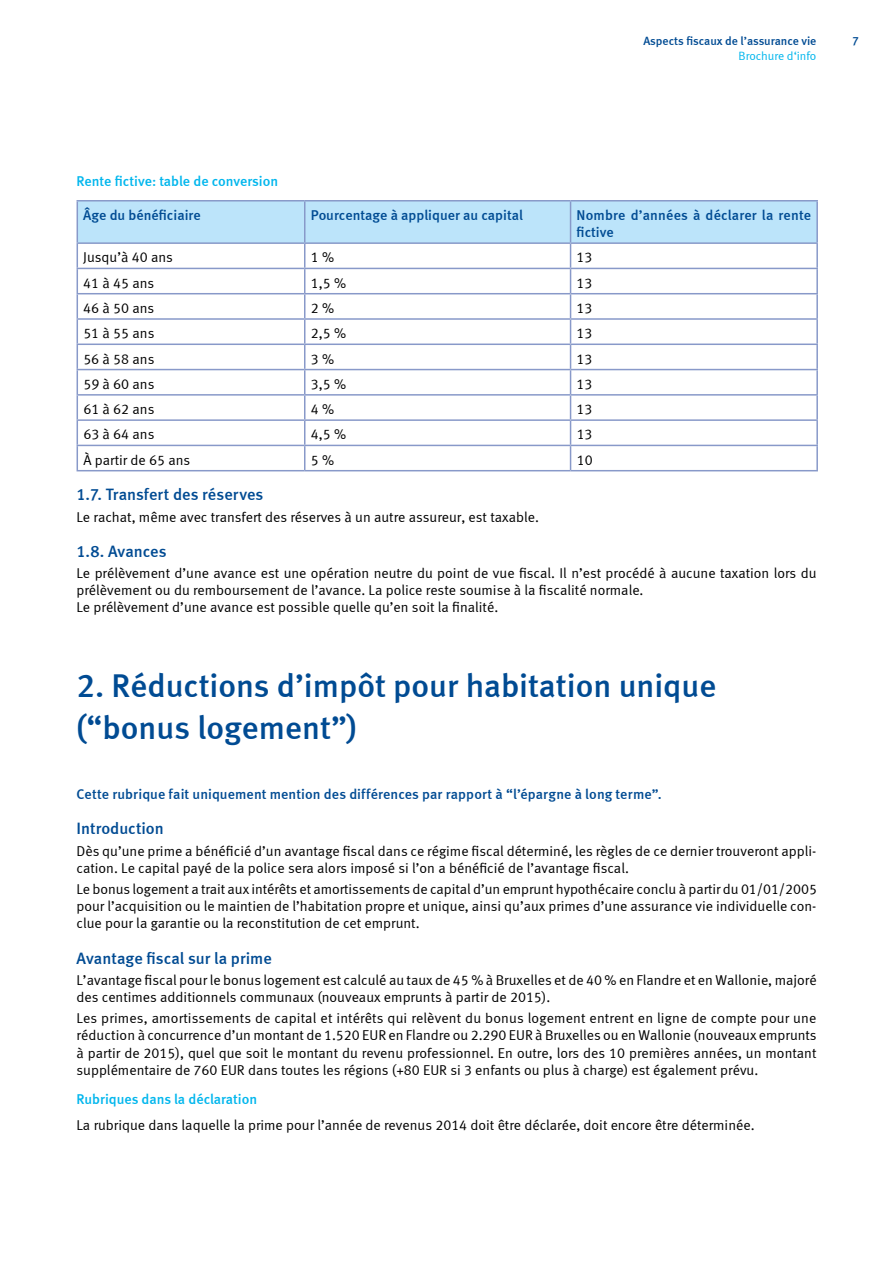
<style>
.page{position:relative;width:893px;height:1263px;background:#fff}
.page>*{position:absolute;margin:0;border:0;box-sizing:border-box;transform-origin:0 0}
.t1{font:33px/42px "Meta Medium LF";color:#004b93}
.t2{font:16.5px "Meta Medium LF";color:#004b93}
.t3{font:14.25px/17.1px "Meta Normal LF";color:#000}
.t4{font:14.25px/17.1px "Meta Medium LF";letter-spacing:.005em;color:#004b93}
.t5{font:14.25px "Meta Medium LF";color:#00b6ed}
.t6{font:12px "Meta Medium LF";color:#004b93}
.t7{font:12px "Meta Normal LF";color:#00b6ed}
</style>
<div class="page">
<hr style="left:77px;top:200px;width:228px;height:1px;background:#8899c9">
<hr style="left:305px;top:200px;width:266px;height:1px;background:#8899c9">
<hr style="left:571px;top:200px;width:247px;height:1px;background:#8899c9">
<hr style="left:816px;top:201px;width:2px;height:41px;background:#8899c9">
<hr style="left:571px;top:242px;width:247px;height:2px;background:#8899c9">
<hr style="left:816px;top:244px;width:2px;height:24px;background:#8899c9">
<hr style="left:571px;top:268px;width:247px;height:1px;background:#8899c9">
<hr style="left:816px;top:269px;width:2px;height:24px;background:#8899c9">
<hr style="left:571px;top:293px;width:247px;height:1px;background:#8899c9">
<hr style="left:816px;top:294px;width:2px;height:24px;background:#8899c9">
<hr style="left:571px;top:318px;width:247px;height:2px;background:#8899c9">
<hr style="left:816px;top:320px;width:2px;height:23px;background:#8899c9">
<hr style="left:571px;top:343px;width:247px;height:2px;background:#8899c9">
<hr style="left:816px;top:345px;width:2px;height:24px;background:#8899c9">
<hr style="left:571px;top:369px;width:247px;height:1px;background:#8899c9">
<hr style="left:816px;top:370px;width:2px;height:24px;background:#8899c9">
<hr style="left:571px;top:394px;width:247px;height:2px;background:#8899c9">
<hr style="left:816px;top:396px;width:2px;height:23px;background:#8899c9">
<hr style="left:571px;top:419px;width:247px;height:2px;background:#8899c9">
<hr style="left:816px;top:421px;width:2px;height:24px;background:#8899c9">
<hr style="left:571px;top:445px;width:247px;height:1px;background:#8899c9">
<svg style="left:77px;top:201px;width:740px;height:269px"></svg>
<hr style="left:816px;top:446px;width:2px;height:24px;background:#8899c9">
<hr style="left:77px;top:470px;width:228px;height:1px;background:#8899c9">
<hr style="left:305px;top:470px;width:266px;height:1px;background:#8899c9">
<hr style="left:571px;top:470px;width:247px;height:1px;background:#8899c9">
<p class="t6" style="left:643px;top:34px;width:175px">Aspects fiscaux de l’assurance vie</p>
<p class="t7" style="left:738px;top:48px;width:79px">Brochure d‘info</p>
<p class="t6" style="left:852px;top:34px;width:8px">7</p>
<p class="t5" style="left:77px;top:172px;width:203px">Rente fictive: table de conversion</p>
<p class="t4" style="left:83px;top:206px;width:119px">Âge du bénéficiaire</p>
<p class="t4" style="left:311px;top:206px;width:214px">Pourcentage à appliquer au capital</p>
<p class="t4" style="left:577px;top:206px;width:236px">Nombre d’années à déclarer la rente fictive</p>
<p class="t3" style="left:83px;top:249px;width:91px">Jusqu’à 40 ans</p>
<p class="t3" style="left:311px;top:249px;width:25px">1 %</p>
<p class="t3" style="left:577px;top:249px;width:17px">13</p>
<p class="t3" style="left:83px;top:274px;width:73px">41 à 45 ans</p>
<p class="t3" style="left:311px;top:274px;width:37px">1,5 %</p>
<p class="t3" style="left:577px;top:274px;width:17px">13</p>
<p class="t3" style="left:83px;top:299px;width:73px">46 à 50 ans</p>
<p class="t3" style="left:311px;top:299px;width:25px">2 %</p>
<p class="t3" style="left:577px;top:299px;width:17px">13</p>
<p class="t3" style="left:83px;top:325px;width:73px">51 à 55 ans</p>
<p class="t3" style="left:311px;top:325px;width:37px">2,5 %</p>
<p class="t3" style="left:577px;top:325px;width:17px">13</p>
<p class="t3" style="left:83px;top:350px;width:73px">56 à 58 ans</p>
<p class="t3" style="left:311px;top:350px;width:25px">3 %</p>
<p class="t3" style="left:577px;top:350px;width:17px">13</p>
<p class="t3" style="left:83px;top:375px;width:73px">59 à 60 ans</p>
<p class="t3" style="left:311px;top:375px;width:37px">3,5 %</p>
<p class="t3" style="left:577px;top:375px;width:17px">13</p>
<p class="t3" style="left:83px;top:400px;width:73px">61 à 62 ans</p>
<p class="t3" style="left:311px;top:400px;width:25px">4 %</p>
<p class="t3" style="left:577px;top:400px;width:17px">13</p>
<p class="t3" style="left:83px;top:426px;width:73px">63 à 64 ans</p>
<p class="t3" style="left:311px;top:426px;width:37px">4,5 %</p>
<p class="t3" style="left:577px;top:426px;width:17px">13</p>
<p class="t3" style="left:83px;top:451px;width:108px">À partir de 65 ans</p>
<p class="t3" style="left:311px;top:451px;width:25px">5 %</p>
<p class="t3" style="left:577px;top:451px;width:17px">10</p>
<p class="t2" style="left:77px;top:485px;width:188px">1.7. Transfert des réserves</p>
<p class="t3" style="left:77px;top:508px;width:464px">Le rachat, même avec transfert des réserves à un autre assureur, est taxable.</p>
<p class="t2" style="left:77px;top:541px;width:92px">1.8. Avances</p>
<p class="t3" style="left:77px;top:564px;width:741px">Le prélèvement d’une avance est une opération neutre du point de vue fiscal. Il n’est procédé à aucune taxation lors du prélèvement ou du remboursement de l’avance. La police reste soumise à la fiscalité normale.<br>Le prélèvement d’une avance est possible quelle qu’en soit la finalité.</p>
<h1 class="t1" style="left:77px;top:664px;width:641px">2. Réductions d’impôt pour habitation unique (“bonus logement”)</h1>
<p class="t4" style="left:77px;top:786px;width:587px">Cette rubrique fait uniquement mention des différences par rapport à “l’épargne à long terme”.</p>
<p class="t2" style="left:77px;top:819px;width:89px">Introduction</p>
<p class="t3" style="left:77px;top:842px;width:741px">Dès qu’une prime a bénéficié d’un avantage fiscal dans ce régime fiscal déterminé, les règles de ce dernier trouveront appli&shy;cation. Le capital payé de la police sera alors imposé si l’on a bénéficié de l’avantage fiscal.</p>
<p class="t3" style="left:77px;top:881px;width:742px;text-align:justify">Le bonus logement a trait aux intérêts et amortissements de capital d’un emprunt hypothécaire conclu à partir du 01/01/2005 pour l’acquisition ou le maintien de l’habitation propre et unique, ainsi qu’aux primes d’une assurance vie individuelle con&shy;clue pour la garantie ou la reconstitution de cet emprunt.</p>
<p class="t2" style="left:77px;top:948px;width:197px">Avantage fiscal sur la prime</p>
<p class="t3" style="left:77px;top:971px;width:742px">L’avantage fiscal pour le bonus logement est calculé au taux de 45 % à Bruxelles et de 40 % en Flandre et en Wallonie, majoré des centimes additionnels communaux (nouveaux emprunts à partir de 2015).</p>
<p class="t3" style="left:77px;top:1010px;width:742px;text-align:justify">Les primes, amortissements de capital et intérêts qui relèvent du bonus logement entrent en ligne de compte pour une réduction à concurrence d’un montant de 1.520 EUR en Flandre ou 2.290 EUR à Bruxelles ou en Wallonie (nouveaux emprunts à partir de 2015), quel que soit le montant du revenu professionnel. En outre, lors des 10 premières années, un montant supplémentaire de 760 EUR dans toutes les régions (+80 EUR si 3 enfants ou plus à charge) est également prévu.</p>
<p class="t5" style="left:77px;top:1091px;width:182px">Rubriques dans la déclaration</p>
<p class="t3" style="left:77px;top:1116px;width:680px">La rubrique dans laquelle la prime pour l’année de revenus 2014 doit être déclarée, doit encore être déterminée.</p>
</div>
